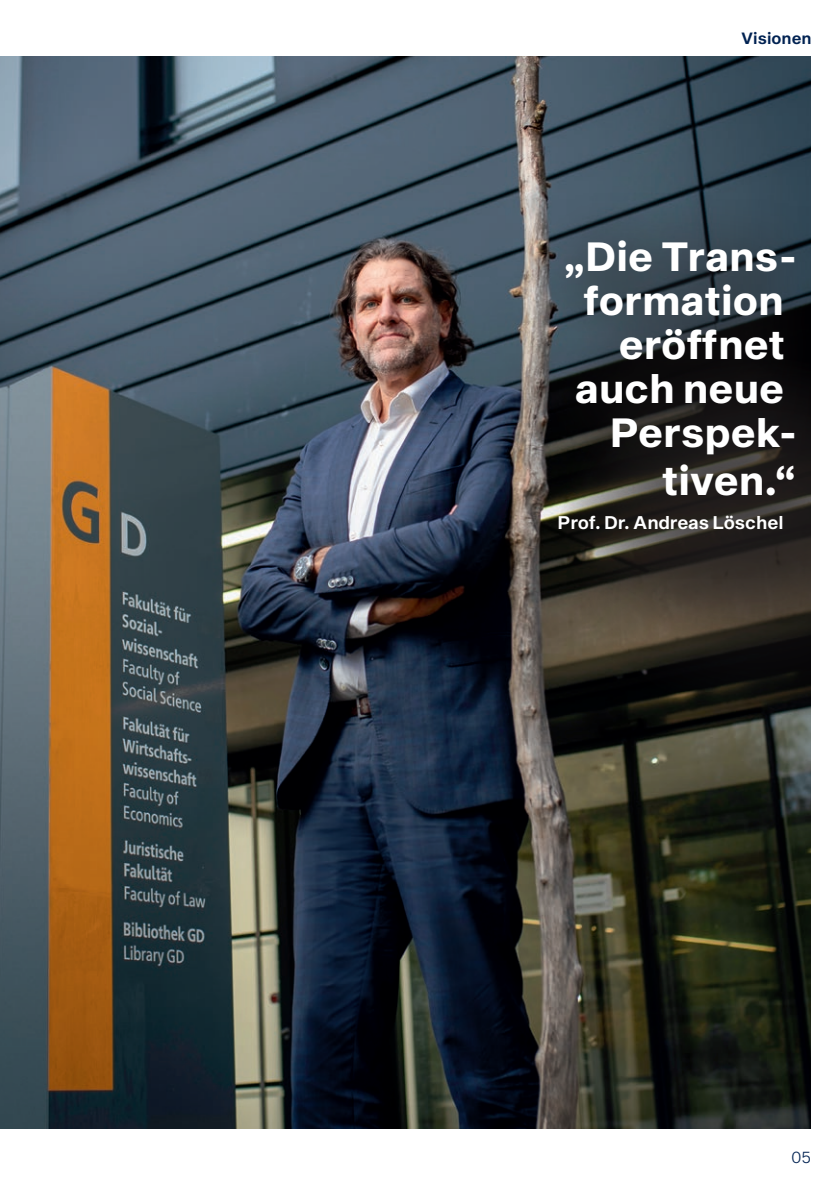
<style>
.page{position:relative;width:840px;height:1191px;background:#fff}
.page>*{position:absolute;margin:0;border:0;box-sizing:border-box;transform-origin:0 0}
.Zitat{font:700 40px "S Sequel";color:#fff}
.Zitat-2{font:18px "S Sequel Semi";letter-spacing:-.01em;color:#fff}
.t1{font:16px "S Sequel Semi";color:#002252}
.t2{font:300 16px "S Sequel";color:#002252}
</style>
<div class="page">
<img style="left:0;top:57px;width:811px;height:1071px">
<svg style="left:558px;top:639px;width:253px;height:78px;background:#191812"></svg>
<svg style="left:558px;top:579px;width:253px;height:60px;background:#483f33"></svg>
<svg style="left:513px;top:194px;width:298px;height:385px;background:#313537"></svg>
<p class="t1" style="left:740px;top:27px;width:72px">Visionen</p>
<p class="Zitat" style="left:563px;top:228px;width:235px">„Die Trans-</p>
<p class="Zitat" style="left:582px;top:272px;width:202px">formation</p>
<p class="Zitat" style="left:618px;top:316px;width:168px">eröffnet</p>
<p class="Zitat" style="left:574px;top:360px;width:211px">auch neue</p>
<p class="Zitat" style="left:609px;top:404px;width:189px">Perspek-</p>
<p class="Zitat" style="left:661px;top:452px;width:136px">tiven.“</p>
<p class="Zitat-2" style="left:557px;top:510px;width:227px">Prof. Dr. Andreas Löschel</p>
<p class="t2" style="left:790px;top:1145px;width:21px">05</p>
</div>
